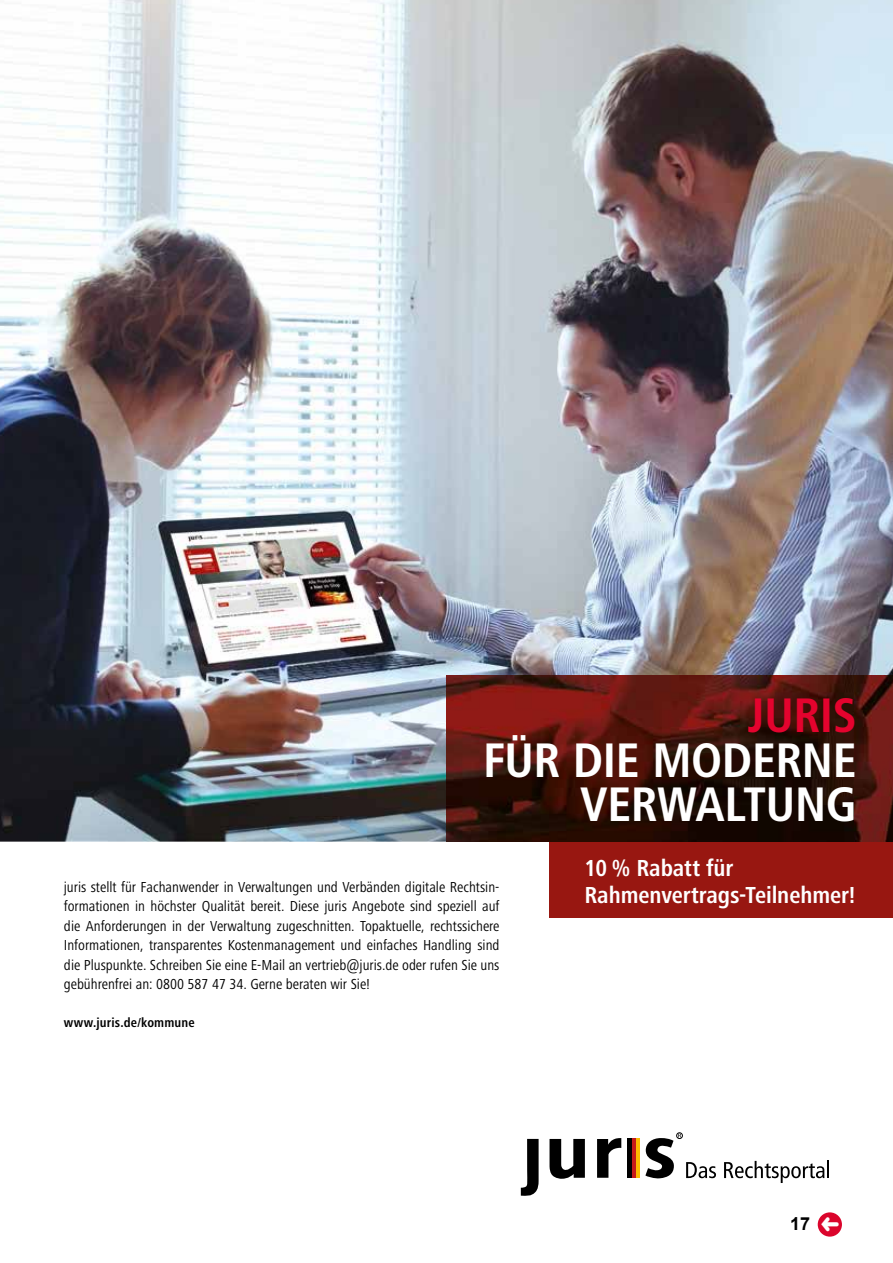
<style>
.page{position:relative;width:893px;height:1263px;background:#fff}
.page>*{position:absolute;margin:0;border:0;box-sizing:border-box;transform-origin:0 0}
.t1{font:700 condensed 48px/44.4px "Frutiger";letter-spacing:-.01em;color:#fff;text-align:right}
.t2{font:700 condensed 48px "Frutiger";letter-spacing:-.005em;color:#e4032e}
.t3{font:700 condensed 24px/27px "Frutiger Next Pro";letter-spacing:-.005em;color:#fff}
.t4{font:700 18px "Arial";color:#000}
.t5{font:condensed 15px/19.5px "Frutiger Next Pro";color:#000;text-align:justify}
.t6{font:700 condensed 13.5px "Frutiger Next Pro";letter-spacing:.01em;color:#000}
</style>
<div class="page">
<div style="left:549px;top:835px;width:344px;height:83px;background:#981711"></div>
<img style="left:0;top:0;width:893px;height:842px">
<svg style="left:549px;top:1139px;width:36px;height:40px"></svg>
<svg style="left:597px;top:1138px;width:24px;height:40px"></svg>
<svg style="left:521px;top:1139px;width:18px;height:57px"></svg>
<div style="left:627px;top:1138px;width:6px;height:39px;background:#000"></div>
<hr style="left:633px;top:1138px;width:3px;height:39px;background:#c51a1b">
<hr style="left:636px;top:1138px;width:3px;height:39px;background:#fbba00">
<div style="left:676px;top:1132px;width:7px;height:7px;border:1px solid #000;border-radius:50%"></div>
<svg style="left:645px;top:1134px;width:71px;height:45px"></svg>
<svg style="left:724px;top:1161px;width:105px;height:22px"></svg>
<img style="left:446px;top:676px;width:447px;height:166px">
<div style="left:818px;top:1212px;width:24px;height:24px;background:#db052c;border-radius:50%"></div>
<h1 class="t2" style="left:747px;top:687px;width:111px">JURIS</h1>
<h1 class="t1" style="left:483px;top:738px;width:375px">FÜR DIE MODERNE<br>VERWALTUNG</h1>
<p class="t5" style="left:64px;top:877px;width:437px">juris stellt für Fachanwender in Verwaltungen und Verbänden digitale Rechtsin&shy;formationen in höchster Qualität bereit. Diese juris Angebote sind speziell auf die Anforderungen in der Verwaltung zugeschnitten. Topaktuelle, rechtssichere Informationen, transparentes Kostenmanagement und einfaches Handling sind die Pluspunkte. Schreiben Sie eine E-Mail an vertrieb@juris.de oder rufen Sie uns gebührenfrei an: 0800 587 47 34. Gerne beraten wir Sie!</p>
<p class="t6" style="left:64px;top:1014px;width:132px">www.juris.de/kommune</p>
<h2 class="t3" style="left:584px;top:854px;width:273px">10 % Rabatt für<br>Rahmenvertrags-Teilnehmer!</h2>
<p class="t4" style="left:790px;top:1212px;width:22px">17</p>
</div>
